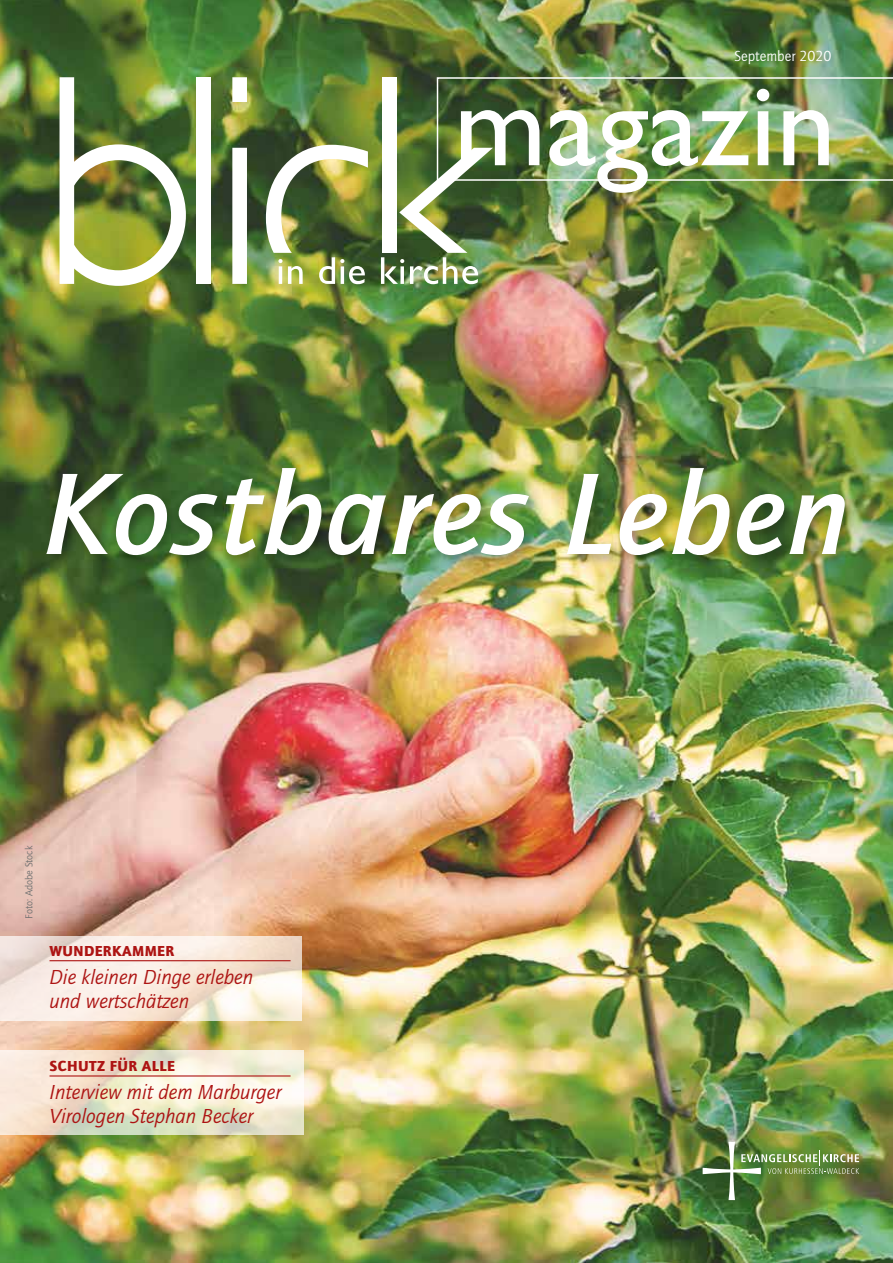
<style>
.page{position:relative;width:893px;height:1263px;background:#fff}
.page>*{position:absolute;margin:0;border:0;box-sizing:border-box;transform-origin:0 0}
.t1{font:italic 700 120px "Quay Itc T";letter-spacing:.02em;color:#fff}
.t2{font:italic 21px/24px "Quay Itc T";color:#ad1413}
.t3{font:900 15px "Quay Itc T";letter-spacing:.025em;color:#ad1413}
.t4{font:15px "Quay Itc T";color:#fff}
.t5{font:10.5px "Quay Itc T";color:#6f7070}
</style>
<div class="page">
<img style="left:0;top:0;width:893px;height:1263px">
<div style="left:42px;top:462px;width:817px;height:107px;background:#000;opacity:.3"></div>
<svg style="left:0;top:1050px;width:303px;height:85px;background:#eee7d2"></svg>
<img style="left:703px;top:1142px;width:156px;height:58px">
<div style="left:197px;top:77px;width:14px;height:207px;background:#fff"></div>
<svg style="left:232px;top:77px;width:15px;height:207px"></svg>
<img style="left:60px;top:77px;width:126px;height:209px">
<img style="left:266px;top:145px;width:102px;height:139px">
<div style="left:382px;top:77px;width:15px;height:176px;background:#fff"></div>
<img style="left:381px;top:110px;width:158px;height:174px">
<img style="left:549px;top:181px;width:199px;height:12px">
<img style="left:437px;top:77px;width:456px;height:104px">
<svg style="left:0;top:936px;width:302px;height:84px;background:#f6e8dd"></svg>
<hr style="left:50px;top:960px;width:241px;height:1px;background:#ad1413">
<hr style="left:50px;top:1075px;width:241px;height:1px;background:#ad1413">
<p class="t4" style="left:735px;top:47px;width:98px">September 2020</p>
<h1 class="t1" style="left:43px;top:444px;width:808px">Kostbares Leben</h1>
<p class="t5" style="left:23px;top:918px;width:74px;rotate:-90deg">Foto: Adobe Stock</p>
<p class="t3" style="left:50px;top:942px;width:126px">WUNDERKAMMER</p>
<p class="t2" style="left:50px;top:965px;width:205px">Die kleinen Dinge erleben und wertschätzen</p>
<p class="t3" style="left:50px;top:1057px;width:127px">SCHUTZ FÜR ALLE</p>
<p class="t2" style="left:50px;top:1080px;width:233px">Interview mit dem Marburger<br>Virologen Stephan Becker</p>
</div>
